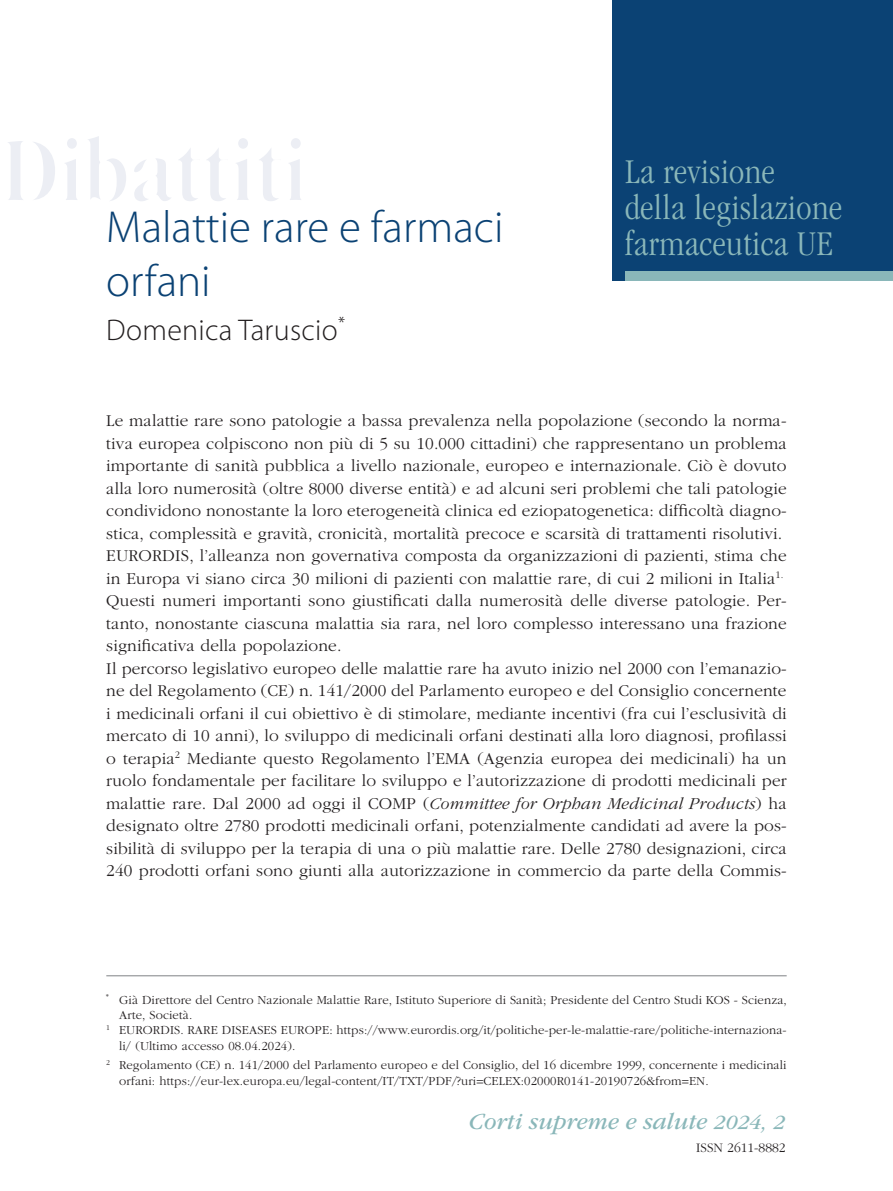
<style>
.page{position:relative;width:893px;height:1191px;background:#fff}
.page>*{position:absolute;margin:0;border:0;box-sizing:border-box;transform-origin:0 0}
.Titolo{font:300 45px/54px "Myriad Pro";color:#0b4274}
.t1{font:300 condensed 36px/36px "ITC Garamond Std";letter-spacing:.01em;color:#8ab7b9}
.autore{font:300 30px "Myriad Pro";letter-spacing:.01em;color:#231f20}
.t2{font:italic 24px "ITC Garamond Std";color:#8ab7b9}
.testo{font:300 17.25px/22.5px "ITC Garamond Std";letter-spacing:.01em;color:#231f20;text-align:justify}
.t3{font:300 13.5px "ITC Garamond Std";color:#231f20}
.note{font:300 12.75px/15.3px "ITC Garamond Std";letter-spacing:.01em;color:#231f20}
.s1{font-style:italic}
.s2{font-size:21px}
</style>
<div class="page">
<div style="left:612px;top:0;width:281px;height:281px;background:#0b4274"></div>
<div style="left:625px;top:271px;width:268px;height:10px;background:#8ab7b9"></div>
<hr style="left:106px;top:975px;width:681px;height:1px;background:#808285">
<p class="Titolo" style="left:106px;top:201px;width:399px">Malattie rare e farmaci orfani</p>
<p class="autore" style="left:106px;top:313px;width:240px">Domenica Taruscio<sup>*</sup></p>
<h2 class="t1" style="left:625px;top:154px;width:219px">La revisione della legislazione farmaceutica UE</h2>
<p class="testo" style="left:106px;top:410px;width:682px">Le malattie rare sono patologie a bassa prevalenza nella popolazione (secondo la norma&shy;tiva europea colpiscono non più di 5 su 10.000 cittadini) che rappresentano un problema importante di sanità pubblica a livello nazionale, europeo e internazionale. Ciò è dovuto alla loro numerosità (oltre 8000 diverse entità) e ad alcuni seri problemi che tali patologie condividono nonostante la loro eterogeneità clinica ed eziopatogenetica: difficoltà diagno&shy;stica, complessità e gravità, cronicità, mortalità precoce e scarsità di trattamenti risolutivi.</p>
<p class="testo" style="left:106px;top:545px;width:682px">EURORDIS, l’alleanza non governativa composta da organizzazioni di pazienti, stima che in Europa vi siano circa 30 milioni di pazienti con malattie rare, di cui 2 milioni in Italia<sup>1.</sup></p>
<p class="testo" style="left:106px;top:590px;width:682px">Questi numeri importanti sono giustificati dalla numerosità delle diverse patologie. Per&shy;tanto, nonostante ciascuna malattia sia rara, nel loro complesso interessano una frazione significativa della popolazione.</p>
<p class="testo" style="left:106px;top:657px;width:682px">Il percorso legislativo europeo delle malattie rare ha avuto inizio nel 2000 con l’emanazio&shy;ne del Regolamento (CE) n. 141/2000 del Parlamento europeo e del Consiglio concernente i medicinali orfani il cui obiettivo è di stimolare, mediante incentivi (fra cui l’esclusività di mercato di 10 anni), lo sviluppo di medicinali orfani destinati alla loro diagnosi, profilassi o terapia<sup>2</sup> Mediante questo Regolamento l’EMA (Agenzia europea dei medicinali) ha un ruolo fondamentale per facilitare lo sviluppo e l’autorizzazione di prodotti medicinali per malattie rare. Dal 2000 ad oggi il COMP (<span class="s1">Committee for Orphan Medicinal Products</span>) ha designato oltre 2780 prodotti medicinali orfani, potenzialmente candidati ad avere la pos&shy;sibilità di sviluppo per la terapia di una o più malattie rare. Delle 2780 designazioni, circa 240 prodotti orfani sono giunti alla autorizzazione in commercio da parte della Commis-</p>
<p class="note" style="left:119px;top:992px;width:669px;text-indent:-13px"><sup>*</sup> Già Direttore del Centro Nazionale Malattie Rare, Istituto Superiore di Sanità; Presidente del Centro Studi KOS - Scienza,<br>Arte, Società.</p>
<p class="note" style="left:119px;top:1023px;width:669px;text-indent:-13px"><sup>1</sup> EURORDIS. RARE DISEASES EUROPE: https://www.eurordis.org/it/politiche-per-le-malattie-rare/politiche-internaziona&shy;li/ (Ultimo accesso 08.04.2024).</p>
<p class="note" style="left:119px;top:1057px;width:669px;text-indent:-13px"><sup>2</sup> Regolamento (CE) n. 141/2000 del Parlamento europeo e del Consiglio, del 16 dicembre 1999, concernente i medicinali orfani: https://eur-lex.europa.eu/legal-content/IT/TXT/PDF/?uri=CELEX:02000R0141-20190726&amp;from=EN.</p>
<h3 class="t2" style="left:469px;top:1108px;width:318px">Corti supreme e salute <span class="s2">2024, 2</span></h3>
<p class="t3" style="left:696px;top:1140px;width:91px">ISSN 2611-8882</p>
</div>
